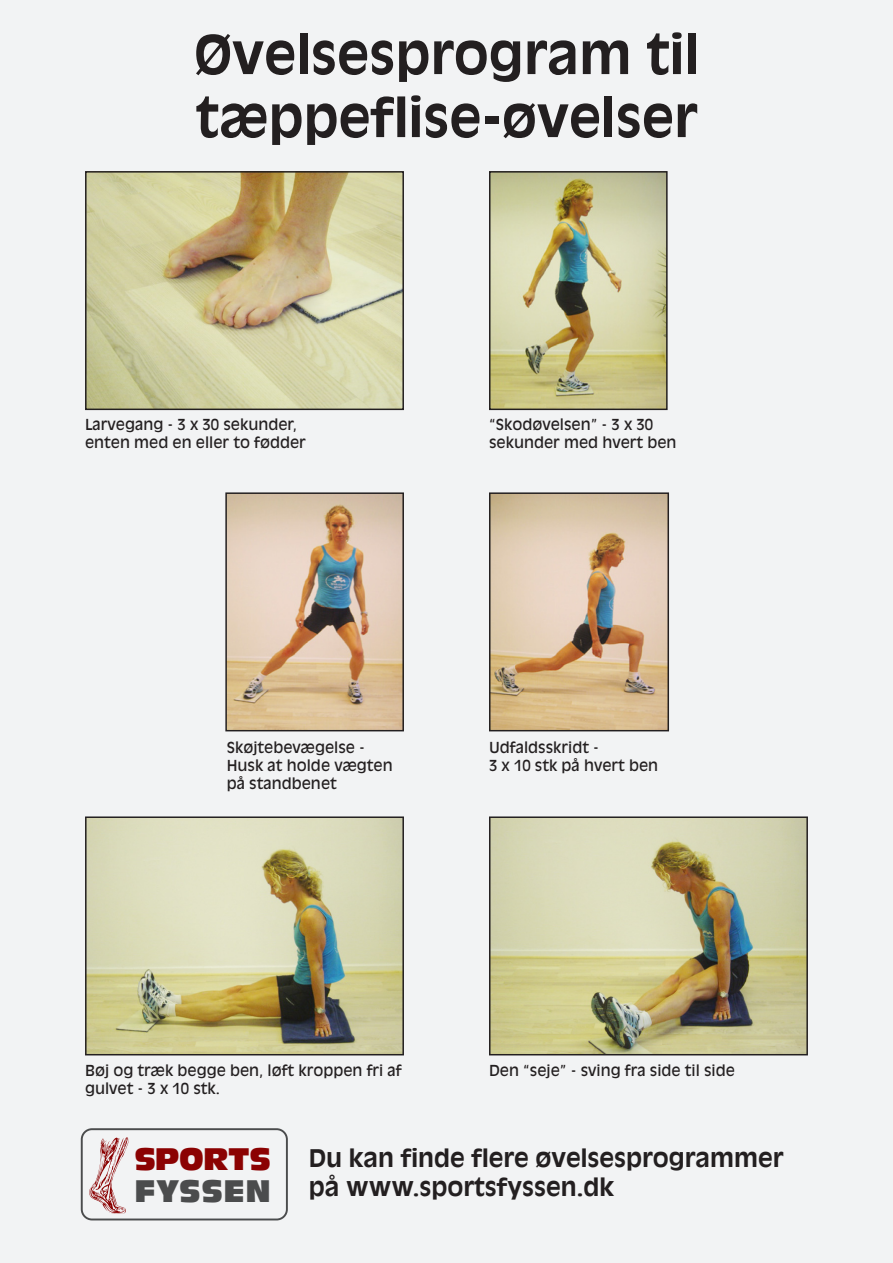
<style>
.page{position:relative;width:893px;height:1263px;background:#f2f3f4}
.page>*{position:absolute;margin:0;border:0;box-sizing:border-box;transform-origin:0 0}
.t1{font:700 52.5px "Antique Olive";color:#231f20}
.t2{font:30.45px/32.4px "Antique Olive Compact";letter-spacing:-.01em;color:#8b0202}
.t3{font:700 24px/28.8px "Antique Olive";color:#231f20}
.t4{font:15px/18px "Antique Olive";color:#231f20}
.s1{color:#4b4c4d}
</style>
<div class="page">
<svg style="left:89px;top:1137px;width:40px;height:77px"></svg>
<div style="left:81px;top:1128px;width:207px;height:92px;border:2px solid #4b4c4d;border-radius:10px"></div>
<img style="left:88px;top:174px;width:313px;height:233px">
<div style="left:85px;top:171px;width:319px;height:239px;border:2px solid #231f20"></div>
<img style="left:492px;top:174px;width:173px;height:233px">
<div style="left:489px;top:171px;width:179px;height:239px;border:2px solid #231f20"></div>
<img style="left:88px;top:819px;width:313px;height:233px">
<div style="left:85px;top:816px;width:319px;height:239px;border:2px solid #231f20"></div>
<img style="left:492px;top:819px;width:313px;height:233px">
<div style="left:489px;top:816px;width:319px;height:239px;border:2px solid #231f20"></div>
<img style="left:228px;top:495px;width:173px;height:233px">
<div style="left:225px;top:492px;width:179px;height:239px;border:2px solid #231f20"></div>
<img style="left:492px;top:495px;width:174px;height:233px">
<div style="left:489px;top:492px;width:180px;height:239px;border:2px solid #231f20"></div>
<p class="t1" style="left:194px;top:23px;width:506px">Øvelsesprogram til</p>
<p class="t1" style="left:196px;top:86px;width:503px">tæppeflise-øvelser</p>
<p class="t4" style="left:85px;top:415px;width:214px">Larvegang - 3 x 30 sekunder,</p>
<p class="t4" style="left:85px;top:433px;width:222px">enten med en eller to fødder</p>
<p class="t4" style="left:489px;top:415px;width:189px">“Skodøvelsen” - 3 x 30 sekunder med hvert ben</p>
<p class="t4" style="left:227px;top:737px;width:167px">Skøjtebevægelse -<br>Husk at holde vægten på standbenet</p>
<p class="t4" style="left:489px;top:737px;width:171px">Udfaldsskridt -<br>3 x 10 stk på hvert ben</p>
<p class="t4" style="left:85px;top:1061px;width:318px">Bøj og træk begge ben, løft kroppen fri af gulvet - 3 x 10 stk.</p>
<p class="t4" style="left:489px;top:1061px;width:247px">Den “seje” - sving fra side til side</p>
<p class="t2" style="left:134px;top:1141px;width:138px">SPORTS<br><span class="s1">FYSSEN</span></p>
<p class="t3" style="left:309px;top:1143px;width:476px">Du kan finde flere øvelsesprogrammer på www.sportsfyssen.dk</p>
</div>
